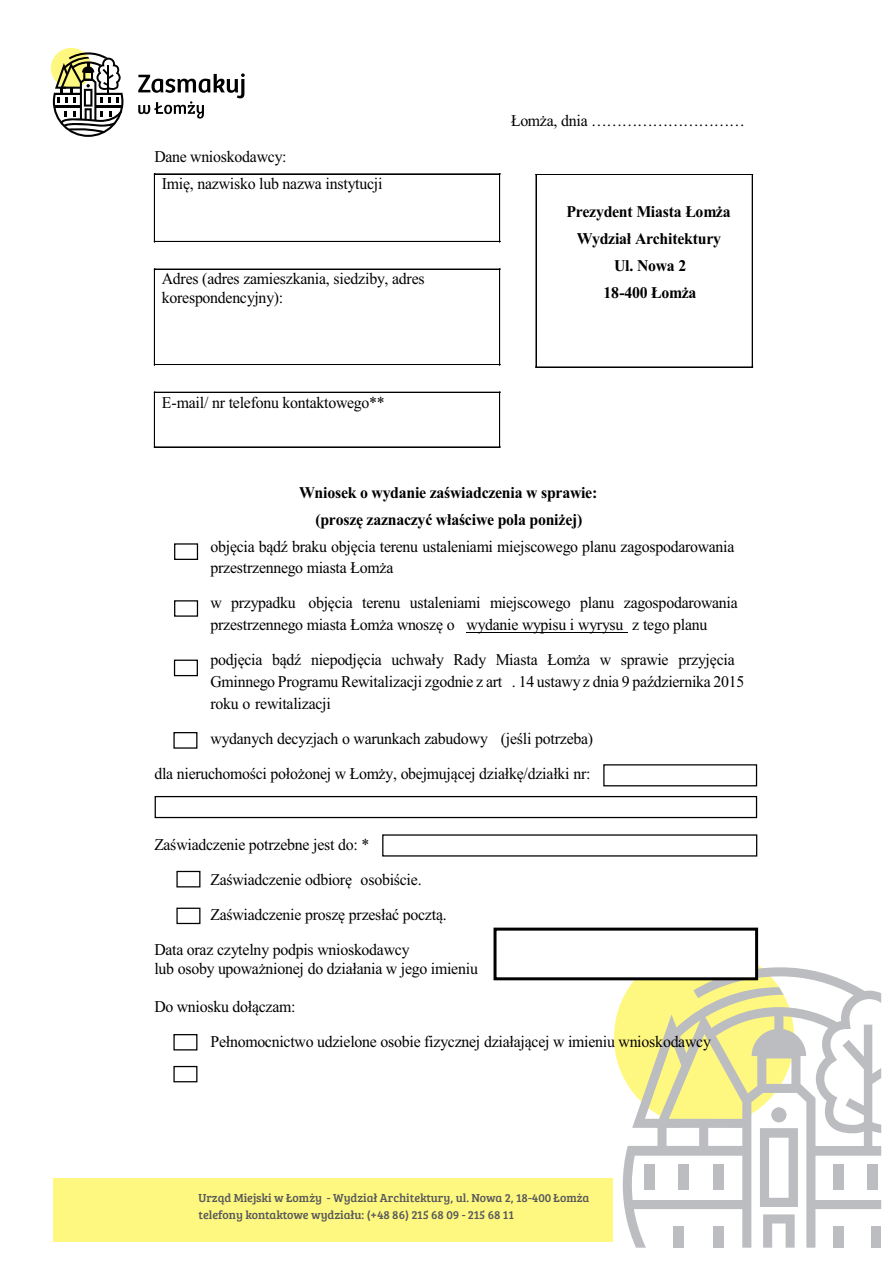
<style>
.page{position:relative;width:893px;height:1263px;background:#fff}
.page>*{position:absolute;margin:0;border:0;box-sizing:border-box;transform-origin:0 0}
.t1{font:16.35px/21.6px "Times New Roman";letter-spacing:-.015em;color:#000}
.t2{font:700 16.35px/27px "Times New Roman";letter-spacing:-.015em;color:#000;text-align:center}
.t3{font:12px/16.4px "Bree Serif";color:#57585a}
</style>
<div class="page">
<svg style="left:623px;top:967px;width:258px;height:281px"></svg>
<hr style="left:155px;top:174px;width:345px;height:1px;background:#000">
<hr style="left:154px;top:175px;width:1px;height:66px;background:#000">
<hr style="left:500px;top:175px;width:1px;height:66px;background:#000">
<hr style="left:155px;top:241px;width:345px;height:1px;background:#000">
<hr style="left:499px;top:175px;width:1px;height:66px;background:#000">
<hr style="left:155px;top:269px;width:345px;height:1px;background:#000">
<hr style="left:154px;top:270px;width:1px;height:94px;background:#000">
<hr style="left:500px;top:270px;width:1px;height:94px;background:#000">
<hr style="left:155px;top:364px;width:345px;height:1px;background:#000">
<hr style="left:499px;top:270px;width:1px;height:94px;background:#000">
<hr style="left:155px;top:392px;width:345px;height:1px;background:#000">
<hr style="left:154px;top:393px;width:1px;height:54px;background:#000">
<hr style="left:500px;top:393px;width:1px;height:54px;background:#000">
<hr style="left:155px;top:447px;width:345px;height:1px;background:#000">
<hr style="left:499px;top:393px;width:1px;height:54px;background:#000">
<hr style="left:467px;top:632px;width:161px;height:1px;background:#000">
<hr style="left:537px;top:174px;width:215px;height:1px;background:#000">
<hr style="left:536px;top:175px;width:1px;height:192px;background:#000">
<hr style="left:537px;top:367px;width:215px;height:1px;background:#000">
<hr style="left:752px;top:175px;width:1px;height:192px;background:#000">
<div style="left:174px;top:660px;width:24px;height:16px;border:1px solid #000"></div>
<div style="left:174px;top:543px;width:24px;height:17px;border:1px solid #000"></div>
<div style="left:176px;top:871px;width:24px;height:16px;border:1px solid #000"></div>
<div style="left:603px;top:764px;width:154px;height:22px;border:1px solid #000"></div>
<div style="left:173px;top:732px;width:24px;height:17px;border:1px solid #000"></div>
<div style="left:176px;top:908px;width:24px;height:16px;border:1px solid #000"></div>
<div style="left:155px;top:796px;width:602px;height:22px;border:1px solid #000"></div>
<div style="left:173px;top:1034px;width:24px;height:16px;border:1px solid #000"></div>
<div style="left:173px;top:1066px;width:24px;height:16px;border:1px solid #000"></div>
<div style="left:174px;top:600px;width:24px;height:17px;border:1px solid #000"></div>
<div style="left:495px;top:929px;width:262px;height:50px;background:#fff"></div>
<div style="left:493px;top:927px;width:265px;height:53px;border:3px solid #000"></div>
<div style="left:53px;top:1179px;width:560px;height:63px;background:#fff880"></div>
<svg style="left:138px;top:73px;width:107px;height:46px"></svg>
<div style="left:51px;top:48px;width:41px;height:41px;background:#fff880;border-radius:50%"></div>
<svg style="left:53px;top:52px;width:70px;height:85px"></svg>
<p class="t1" style="left:162px;top:144px;width:222px;line-height:27.6px;text-indent:-8px">Dane wnioskodawcy:<br>Imię, nazwisko lub nazwa instytucji</p>
<p class="t1" style="left:162px;top:271px;width:264px;line-height:18.8px">Adres (adres zamieszkania, siedziby, adres korespondencyjny):</p>
<p class="t1" style="left:162px;top:393px;width:224px">E-mail/ nr telefonu kontaktowego**</p>
<p class="t1" style="left:511px;top:112px;width:235px">Łomża, dnia …………………………</p>
<p class="t2" style="left:566px;top:199px;width:166px">Prezydent Miasta Łomża<br>Wydział Architektury<br>Ul. Nowa 2<br>18-400 Łomża</p>
<p class="t2" style="left:299px;top:480px;width:300px">Wniosek o wydanie zaświadczenia w sprawie: (proszę zaznaczyć właściwe pola poniżej)</p>
<p class="t1" style="left:211px;top:537px;width:526px">objęcia bądź braku objęcia terenu ustaleniami miejscowego planu zagospodarowania przestrzennego miasta Łomża</p>
<p class="t1" style="left:211px;top:594px;width:529px">w przypadku objęcia terenu ustaleniami miejscowego planu zagospodarowania przestrzennego miasta Łomża wnoszę o wydanie wypisu i wyrysu z tego planu</p>
<p class="t1" style="left:211px;top:651px;width:535px">podjęcia bądź niepodjęcia uchwały Rady Miasta Łomża w sprawie przyjęcia<br>Gminnego Programu Rewitalizacji zgodnie z art . 14 ustawy z dnia 9 października 2015 roku o rewitalizacji</p>
<p class="t1" style="left:154px;top:722px;width:440px;line-height:35.1px;text-align:right">wydanych decyzjach o warunkach zabudowy (jeśli potrzeba)<br>dla nieruchomości położonej w Łomży, obejmującej działkę/działki nr:</p>
<p class="t1" style="left:154px;top:835px;width:217px">Zaświadczenie potrzebne jest do: *</p>
<p class="t1" style="left:211px;top:870px;width:213px">Zaświadczenie odbiorę osobiście.</p>
<p class="t1" style="left:211px;top:905px;width:238px">Zaświadczenie proszę przesłać pocztą.</p>
<p class="t1" style="left:154px;top:940px;width:257px">Data oraz czytelny podpis wnioskodawcy</p>
<p class="t1" style="left:154px;top:959px;width:325px">lub osoby upoważnionej do działania w jego imieniu</p>
<p class="t1" style="left:211px;top:990px;width:502px;line-height:35.2px;text-indent:-56px">Do wniosku dołączam:<br>Pełnomocnictwo udzielone osobie fizycznej działającej w imieniu wnioskodawcy</p>
<p class="t3" style="left:199px;top:1189px;width:392px">Urząd Miejski w Łomży - Wydział Architektury, ul. Nowa 2, 18-400 Łomża telefony kontaktowe wydziału: (+48 86) 215 68 09 - 215 68 11</p>
</div>
